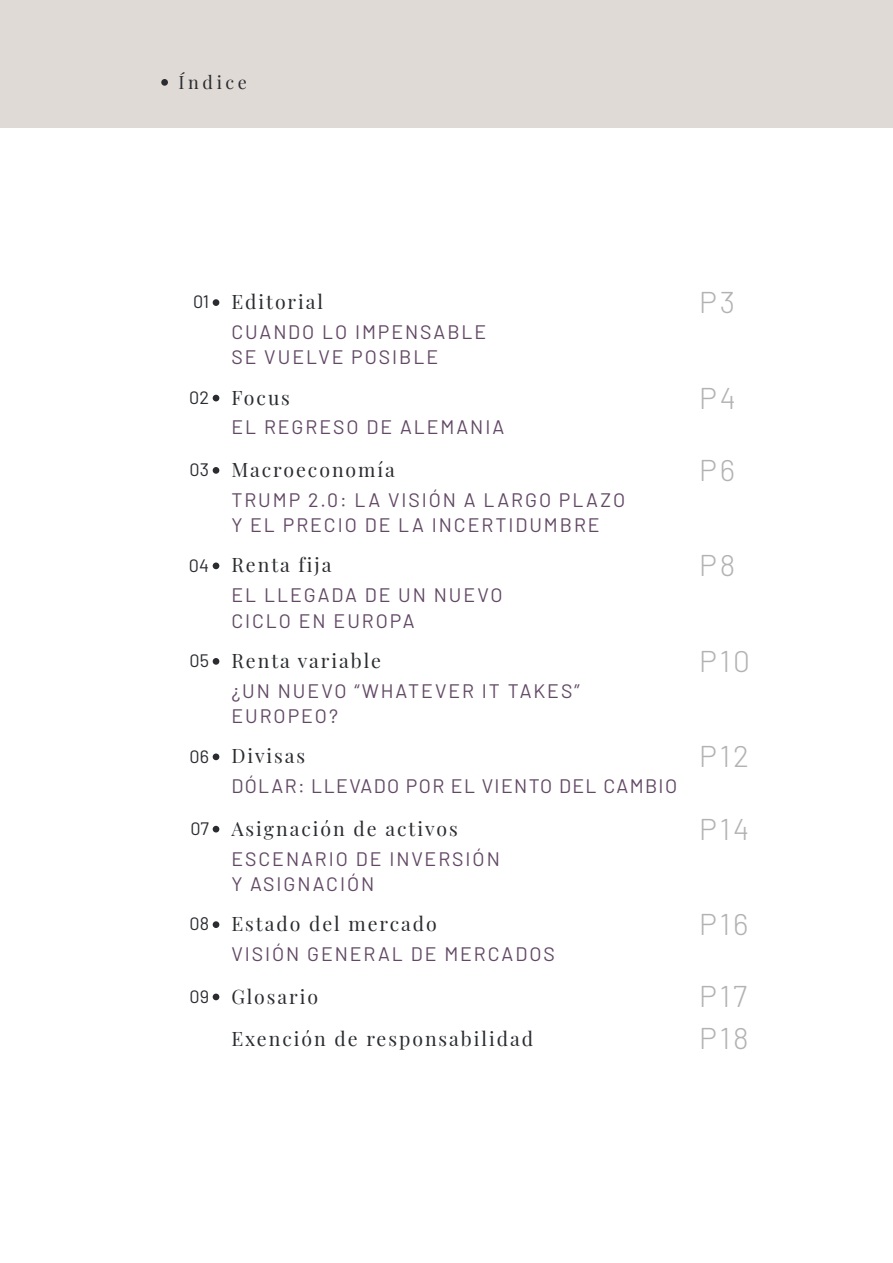
<style>
.page{position:relative;width:893px;height:1263px;background:#fff}
.page>*{position:absolute;margin:0;border:0;box-sizing:border-box;transform-origin:0 0}
.t1{font:300 30px "Barlow";letter-spacing:.1em;color:#b3b2b2}
.t2{font:19.5px/25.5px "Barlow";letter-spacing:.1em;color:#624865}
.t3{font:19.5px "Playfair Display";letter-spacing:.1em;color:#2a2c30}
.t4{font:19.5px "Barlow";letter-spacing:.07em;color:#624865}
.t5{font:18px "Playfair Display";letter-spacing:.2em;color:#2a2c30}
.s1{font-family:"Barlow";font-size:18px}
</style>
<div class="page">
<div style="left:0;top:0;width:893px;height:128px;background:#dfdad5"></div>
<div style="left:161px;top:79px;width:7px;height:7px;background:#2a2c30;border-radius:50%"></div>
<div style="left:213px;top:299px;width:6px;height:7px;background:#2a2c30;border-radius:50%"></div>
<svg style="left:213px;top:395px;width:6px;height:6px"></svg>
<div style="left:213px;top:467px;width:6px;height:7px;background:#2a2c30;border-radius:50%"></div>
<div style="left:213px;top:562px;width:6px;height:7px;background:#2a2c30;border-radius:50%"></div>
<div style="left:213px;top:658px;width:6px;height:7px;background:#2a2c30;border-radius:50%"></div>
<div style="left:213px;top:753px;width:6px;height:7px;background:#2a2c30;border-radius:50%"></div>
<svg style="left:213px;top:826px;width:6px;height:6px"></svg>
<div style="left:213px;top:921px;width:6px;height:7px;background:#2a2c30;border-radius:50%"></div>
<div style="left:213px;top:993px;width:6px;height:7px;background:#2a2c30;border-radius:50%"></div>
<p class="t5" style="left:179px;top:68px;width:70px">Índice</p>
<p class="t3" style="left:193px;top:287px;width:132px"><span class="s1">01</span> Editorial</p>
<p class="t2" style="left:231px;top:318px;width:257px">CUANDO LO IMPENSABLE<br>SE VUELVE POSIBLE</p>
<p class="t3" style="left:189px;top:382px;width:102px"><span class="s1">02</span> Focus</p>
<p class="t2" style="left:231px;top:413px;width:274px">EL REGRESO DE ALEMANIA</p>
<p class="t3" style="left:190px;top:454px;width:207px"><span class="s1">03</span> Macroeconomía</p>
<p class="t2" style="left:231px;top:485px;width:395px">TRUMP 2.0: LA VISIÓN A LARGO PLAZO<br>Y EL PRECIO DE LA INCERTIDUMBRE</p>
<p class="t3" style="left:189px;top:550px;width:144px"><span class="s1">04</span> Renta fija</p>
<p class="t2" style="left:231px;top:581px;width:273px">EL LLEGADA DE UN NUEVO<br>CICLO EN EUROPA</p>
<p class="t3" style="left:190px;top:645px;width:193px"><span class="s1">05</span> Renta variable</p>
<p class="t2" style="left:231px;top:676px;width:350px">¿UN NUEVO “WHATEVER IT TAKES”<br>EUROPEO?</p>
<p class="t3" style="left:190px;top:741px;width:117px"><span class="s1">06</span> Divisas</p>
<p class="t4" style="left:231px;top:772px;width:447px">DÓLAR: LLEVADO POR EL VIENTO DEL CAMBIO</p>
<p class="t3" style="left:190px;top:813px;width:269px"><span class="s1">07</span> Asignación de activos</p>
<p class="t2" style="left:231px;top:844px;width:270px">ESCENARIO DE INVERSIÓN<br>Y ASIGNACIÓN</p>
<p class="t3" style="left:190px;top:909px;width:249px"><span class="s1">08</span> Estado del mercado</p>
<p class="t2" style="left:231px;top:940px;width:325px">VISIÓN GENERAL DE MERCADOS</p>
<h1 class="t1" style="left:699px;top:281px;width:37px">P3</h1>
<h1 class="t1" style="left:699px;top:376px;width:38px">P4</h1>
<h1 class="t1" style="left:699px;top:448px;width:37px">P6</h1>
<h1 class="t1" style="left:699px;top:544px;width:38px">P8</h1>
<h1 class="t1" style="left:699px;top:639px;width:53px">P10</h1>
<h1 class="t1" style="left:699px;top:735px;width:52px">P12</h1>
<h1 class="t1" style="left:699px;top:807px;width:52px">P14</h1>
<h1 class="t1" style="left:699px;top:903px;width:51px">P16</h1>
<p class="t3" style="left:190px;top:981px;width:130px"><span class="s1">09</span> Glosario</p>
<h1 class="t1" style="left:699px;top:975px;width:50px">P17</h1>
<p class="t3" style="left:231px;top:1023px;width:303px">Exención de responsabilidad</p>
<h1 class="t1" style="left:699px;top:1017px;width:51px">P18</h1>
</div>
